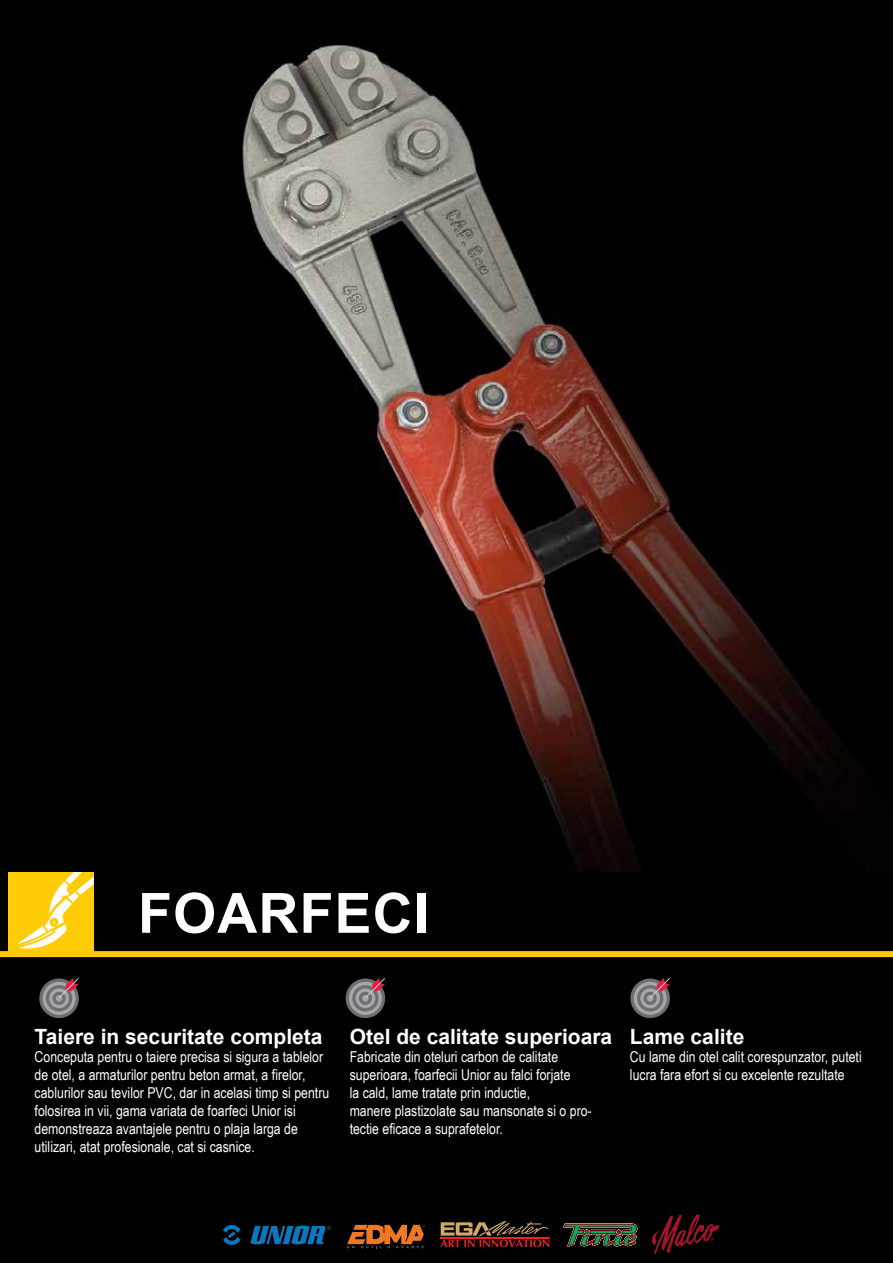
<style>
.page{position:relative;width:893px;height:1263px;background:#000}
.page>*{position:absolute;margin:0;border:0;box-sizing:border-box;transform-origin:0 0}
.t1{font:700 55.5px "Arial";letter-spacing:.02em;color:#fff}
.t2{font:700 21px "Arial";color:#fff}
.t3{font:15px/18px "Arial Narrow";color:#fff}
</style>
<div class="page">
<div style="left:0;top:951px;width:893px;height:6px;background:#ffc905"></div>
<svg style="left:39px;top:978px;width:40px;height:40px"></svg>
<svg style="left:43px;top:982px;width:33px;height:33px"></svg>
<div style="left:46px;top:985px;width:26px;height:26px;background:#6d6e70;border-radius:50%"></div>
<div style="left:49px;top:988px;width:20px;height:20px;background:#a5a7aa;border-radius:50%"></div>
<div style="left:52px;top:992px;width:14px;height:13px;background:#6d6e70;border-radius:50%"></div>
<svg style="left:56px;top:978px;width:23px;height:23px"></svg>
<div style="left:346px;top:978px;width:39px;height:40px;background:#6d6e70;border-radius:50%"></div>
<svg style="left:349px;top:982px;width:33px;height:33px"></svg>
<svg style="left:352px;top:985px;width:27px;height:26px"></svg>
<div style="left:356px;top:988px;width:19px;height:20px;background:#a5a7aa;border-radius:50%"></div>
<svg style="left:359px;top:992px;width:13px;height:13px"></svg>
<div style="left:362px;top:995px;width:7px;height:6px;background:#a5a7aa;border-radius:50%"></div>
<svg style="left:364px;top:978px;width:22px;height:21px"></svg>
<svg style="left:630px;top:978px;width:40px;height:40px"></svg>
<svg style="left:634px;top:982px;width:33px;height:33px"></svg>
<div style="left:637px;top:985px;width:26px;height:26px;background:#6d6e70;border-radius:50%"></div>
<svg style="left:640px;top:988px;width:20px;height:20px"></svg>
<div style="left:644px;top:992px;width:13px;height:13px;background:#6d6e70;border-radius:50%"></div>
<svg style="left:647px;top:978px;width:23px;height:23px"></svg>
<svg style="left:250px;top:1225px;width:81px;height:19px"></svg>
<svg style="left:223px;top:1225px;width:18px;height:20px"></svg>
<div style="left:8px;top:871px;width:86px;height:82px;background:#ffcc05"></div>
<svg style="left:17px;top:872px;width:77px;height:76px"></svg>
<svg style="left:563px;top:1223px;width:75px;height:24px"></svg>
<img style="left:8px;top:44px;width:852px;height:828px">
<svg style="left:347px;top:1225px;width:78px;height:23px"></svg>
<hr style="left:440px;top:1237px;width:110px;height:1px;background:#ea2127">
<svg style="left:440px;top:1220px;width:109px;height:27px"></svg>
<svg style="left:652px;top:1214px;width:67px;height:40px"></svg>
<h1 class="t1" style="left:138px;top:874px;width:293px">FOARFECI</h1>
<h2 class="t2" style="left:35px;top:1022px;width:289px">Taiere in securitate completa</h2>
<p class="t3" style="left:35px;top:1047px;width:296px">Conceputa pentru o taiere precisa si sigura a tablelor de otel, a armaturilor pentru beton armat, a firelor, cablurilor sau tevilor PVC, dar in acelasi timp si pentru folosirea in vii, gama variata de foarfeci Unior isi demonstreaza avantajele pentru o plaja larga de utilizari, atat profesionale, cat si casnice.</p>
<h2 class="t2" style="left:350px;top:1022px;width:264px">Otel de calitate superioara</h2>
<p class="t3" style="left:350px;top:1047px;width:244px">Fabricate din oteluri carbon de calitate superioara, foarfecii Unior au falci forjate<br>la cald, lame tratate prin inductie,<br>manere plastizolate sau mansonate si o pro&shy;tectie eficace a suprafetelor.</p>
<h2 class="t2" style="left:630px;top:1022px;width:116px">Lame calite</h2>
<p class="t3" style="left:630px;top:1047px;width:233px">Cu lame din otel calit corespunzator, puteti lucra fara efort si cu excelente rezultate</p>
</div>
